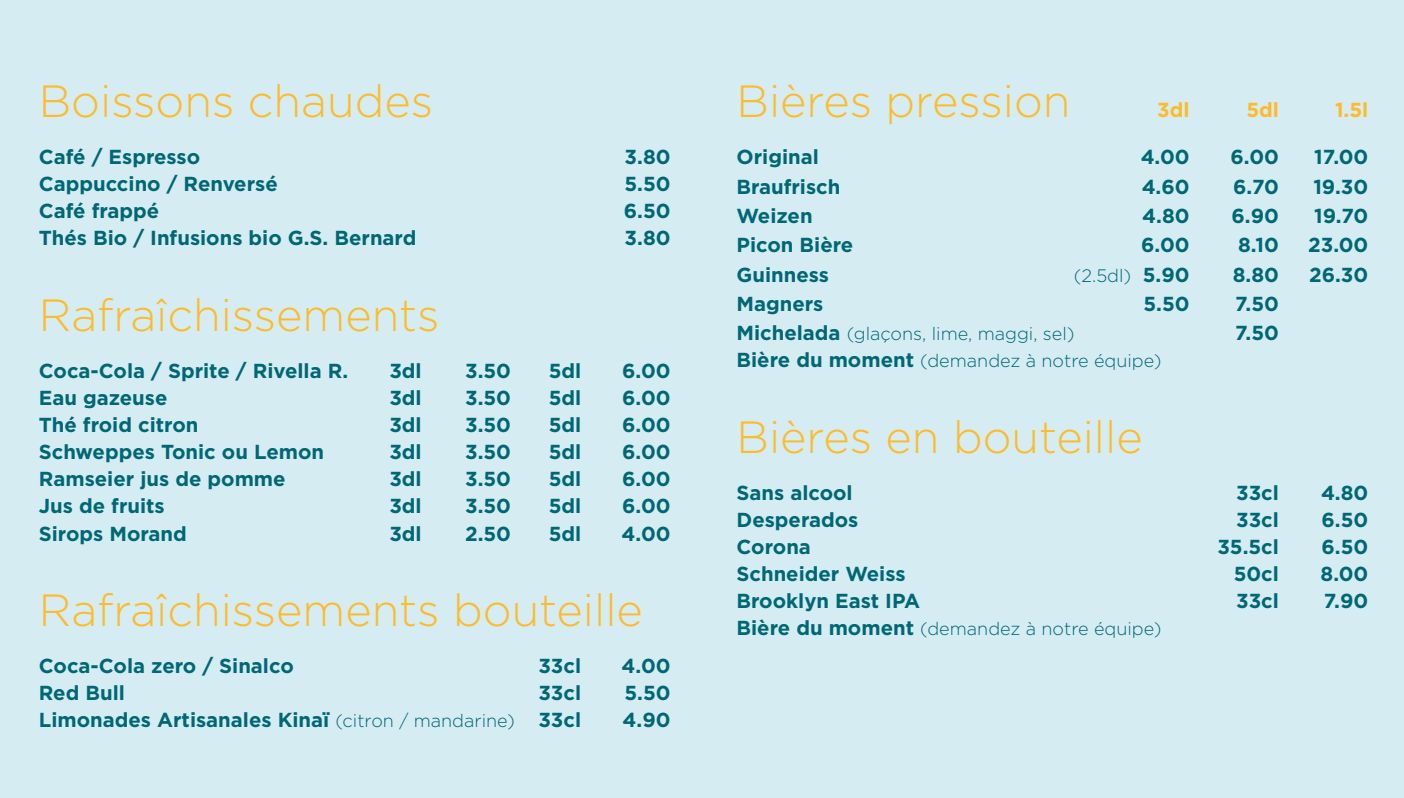
<style>
.page{position:relative;width:1404px;height:798px;background:#fff}
.page>*{position:absolute;margin:0;border:0;box-sizing:border-box;transform-origin:0 0}
.t1{font:300 45px "Gotham";color:#fdbb2a}
.t2{font:700 20.25px "Gotham";color:#006774}
.t3{font:700 20.25px "Gotham";color:#006774}
.t4{font:700 20.25px "Gotham";color:#fdbb2a}
.t5{font:300 18px "Gotham";color:#006774}
.s1{font-weight:300;font-size:18px}
.s2{font-style:inherit}
.s3{font-weight:700;font-size:20.25px}
</style>
<div class="page">
<div style="left:0;top:0;width:1403px;height:797px;background:#d5ecf3"></div>
<p class="t1" style="left:39px;top:73px;width:396px">Boissons chaudes</p>
<p class="t2" style="left:39px;top:144px;width:163px">Café / Espresso</p>
<p class="t2" style="left:624px;top:144px;width:47px">3.80</p>
<p class="t2" style="left:39px;top:171px;width:240px">Cappuccino / Renversé</p>
<p class="t2" style="left:624px;top:171px;width:48px">5.50</p>
<p class="t2" style="left:39px;top:198px;width:122px">Café frappé</p>
<p class="t2" style="left:623px;top:198px;width:48px">6.50</p>
<p class="t2" style="left:39px;top:225px;width:379px">Thés Bio / Infusions bio G.S. Bernard</p>
<p class="t2" style="left:624px;top:225px;width:47px">3.80</p>
<p class="t1" style="left:39px;top:286px;width:402px">Rafraîchissements</p>
<p class="t2" style="left:39px;top:357px;width:311px">Coca-Cola / Sprite / Rivella R.</p>
<p class="t2" style="left:389px;top:357px;width:34px">3dl</p>
<p class="t2" style="left:465px;top:357px;width:47px">3.50</p>
<p class="t2" style="left:548px;top:357px;width:34px">5dl</p>
<p class="t2" style="left:622px;top:357px;width:50px">6.00</p>
<p class="t2" style="left:39px;top:384px;width:130px">Eau gazeuse</p>
<p class="t2" style="left:389px;top:384px;width:34px">3dl</p>
<p class="t2" style="left:465px;top:384px;width:47px">3.50</p>
<p class="t2" style="left:548px;top:384px;width:34px">5dl</p>
<p class="t2" style="left:622px;top:384px;width:50px">6.00</p>
<p class="t2" style="left:39px;top:411px;width:161px">Thé froid citron</p>
<p class="t2" style="left:389px;top:411px;width:34px">3dl</p>
<p class="t2" style="left:465px;top:411px;width:47px">3.50</p>
<p class="t2" style="left:548px;top:411px;width:34px">5dl</p>
<p class="t2" style="left:622px;top:411px;width:50px">6.00</p>
<p class="t2" style="left:39px;top:438px;width:287px">Schweppes Tonic ou Lemon</p>
<p class="t2" style="left:389px;top:438px;width:34px">3dl</p>
<p class="t2" style="left:465px;top:438px;width:47px">3.50</p>
<p class="t2" style="left:548px;top:438px;width:34px">5dl</p>
<p class="t2" style="left:622px;top:438px;width:50px">6.00</p>
<p class="t2" style="left:39px;top:465px;width:248px">Ramseier jus de pomme</p>
<p class="t2" style="left:389px;top:465px;width:34px">3dl</p>
<p class="t2" style="left:465px;top:465px;width:47px">3.50</p>
<p class="t2" style="left:548px;top:465px;width:34px">5dl</p>
<p class="t2" style="left:622px;top:465px;width:50px">6.00</p>
<p class="t2" style="left:39px;top:492px;width:127px">Jus de fruits</p>
<p class="t2" style="left:389px;top:492px;width:34px">3dl</p>
<p class="t2" style="left:465px;top:492px;width:47px">3.50</p>
<p class="t2" style="left:548px;top:492px;width:34px">5dl</p>
<p class="t2" style="left:622px;top:492px;width:50px">6.00</p>
<p class="t2" style="left:39px;top:519px;width:149px">Sirops Morand</p>
<p class="t2" style="left:389px;top:519px;width:34px">3dl</p>
<p class="t2" style="left:465px;top:519px;width:47px">2.50</p>
<p class="t2" style="left:548px;top:519px;width:34px">5dl</p>
<p class="t2" style="left:621px;top:519px;width:50px">4.00</p>
<p class="t1" style="left:39px;top:581px;width:605px">Rafraîchissements bouteille</p>
<p class="t2" style="left:39px;top:652px;width:256px">Coca-Cola zero / Sinalco</p>
<p class="t2" style="left:538px;top:652px;width:44px">33cl</p>
<p class="t2" style="left:621px;top:652px;width:50px">4.00</p>
<p class="t2" style="left:39px;top:679px;width:88px">Red Bull</p>
<p class="t2" style="left:538px;top:679px;width:44px">33cl</p>
<p class="t2" style="left:624px;top:679px;width:48px">5.50</p>
<p class="t2" style="left:39px;top:706px;width:544px">Limonades Artisanales Kinaï <span class="s1">(citron / mandarine)</span> 33cl</p>
<p class="t2" style="left:622px;top:706px;width:49px">4.90</p>
<p class="t1" style="left:736px;top:73px;width:335px">Bières pression</p>
<p class="t4" style="left:1157px;top:96px;width:34px">3dl</p>
<p class="t4" style="left:1246px;top:96px;width:34px">5dl</p>
<p class="t4" style="left:1334px;top:96px;width:35px">1.5l</p>
<p class="t2" style="left:736px;top:144px;width:84px">Original</p>
<p class="t3" style="left:1140px;top:144px;width:50px">4.00</p>
<p class="t3" style="left:1230px;top:144px;width:50px">6.00</p>
<p class="t3" style="left:1313px;top:144px;width:56px">17.00</p>
<p class="t2" style="left:736px;top:173px;width:105px">Braufrisch</p>
<p class="t3" style="left:1141px;top:173px;width:49px">4.60</p>
<p class="t3" style="left:1232px;top:173px;width:47px">6.70</p>
<p class="t3" style="left:1313px;top:173px;width:56px">19.30</p>
<p class="t2" style="left:736px;top:202px;width:78px">Weizen</p>
<p class="t3" style="left:1142px;top:202px;width:49px">4.80</p>
<p class="t3" style="left:1231px;top:202px;width:49px">6.90</p>
<p class="t3" style="left:1313px;top:202px;width:56px">19.70</p>
<p class="t2" style="left:736px;top:231px;width:118px">Picon Bière</p>
<p class="t3" style="left:1141px;top:231px;width:50px">6.00</p>
<p class="t3" style="left:1237px;top:231px;width:42px">8.10</p>
<p class="t3" style="left:1307px;top:231px;width:62px">23.00</p>
<p class="t2" style="left:736px;top:261px;width:94px">Guinness</p>
<p class="t5" style="left:1073px;top:264px;width:117px"><span class="s2">(</span>2.5dl<span class="s2">)</span> <span class="s3">5.90</span></p>
<p class="t3" style="left:1232px;top:261px;width:48px">8.80</p>
<p class="t3" style="left:1308px;top:261px;width:61px">26.30</p>
<p class="t2" style="left:736px;top:290px;width:88px">Magners</p>
<p class="t3" style="left:1143px;top:290px;width:48px">5.50</p>
<p class="t3" style="left:1234px;top:290px;width:45px">7.50</p>
<p class="t5" style="left:736px;top:322px;width:339px"><span class="s3">Michelada</span> (glaçons, lime, maggi, sel)</p>
<p class="t3" style="left:1234px;top:319px;width:45px">7.50</p>
<p class="t5" style="left:736px;top:349px;width:426px"><span class="s3">Bière du moment</span> (demandez à notre équipe)</p>
<p class="t1" style="left:736px;top:408px;width:407px">Bières en bouteille</p>
<p class="t2" style="left:736px;top:479px;width:118px">Sans alcool</p>
<p class="t2" style="left:1235px;top:479px;width:44px">33cl</p>
<p class="t2" style="left:1320px;top:479px;width:49px">4.80</p>
<p class="t2" style="left:736px;top:506px;width:123px">Desperados</p>
<p class="t2" style="left:1235px;top:506px;width:44px">33cl</p>
<p class="t2" style="left:1321px;top:506px;width:48px">6.50</p>
<p class="t2" style="left:736px;top:533px;width:76px">Corona</p>
<p class="t2" style="left:1217px;top:533px;width:63px">35.5cl</p>
<p class="t2" style="left:1321px;top:533px;width:48px">6.50</p>
<p class="t2" style="left:736px;top:560px;width:170px">Schneider Weiss</p>
<p class="t2" style="left:1233px;top:560px;width:47px">50cl</p>
<p class="t2" style="left:1320px;top:560px;width:49px">8.00</p>
<p class="t2" style="left:736px;top:587px;width:185px">Brooklyn East IPA</p>
<p class="t2" style="left:1235px;top:587px;width:44px">33cl</p>
<p class="t2" style="left:1323px;top:587px;width:46px">7.90</p>
<p class="t5" style="left:736px;top:617px;width:426px"><span class="s3">Bière du moment</span> (demandez à notre équipe)</p>
</div>
